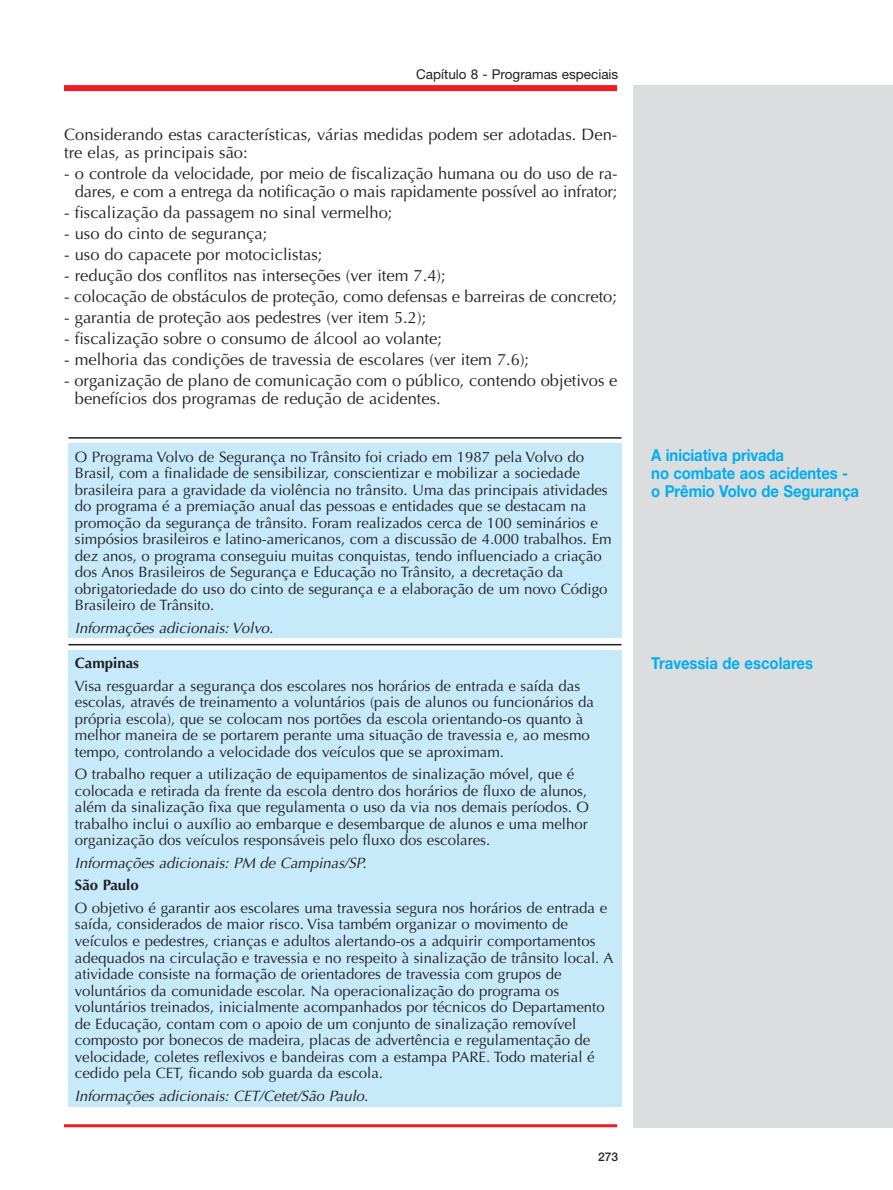
<style>
.page{position:relative;width:893px;height:1190px;background:#fff}
.page>*{position:absolute;margin:0;border:0;box-sizing:border-box;transform-origin:0 0}
.t1{font:16.5px/18px "Optima";color:#231f20}
.t2{font:700 16.5px/18px "Helvetica Neue";letter-spacing:-.005em;color:#00aeef;scale:.9 1}
.t3{font:15px/16.5px "Optima";color:#231f20}
.t4{font:italic 15px "Optima";color:#231f20}
.t5{font:700 15px "Optima";color:#231f20}
.t6{font:13.5px "Helvetica Neue";color:#231f20}
.t7{font:500 12px "Helvetica Neue";color:#231f20}
</style>
<div class="page">
<div style="left:64px;top:85px;width:553px;height:6px;background:#ee1d23"></div>
<hr style="left:64px;top:1124px;width:553px;height:3px;background:#ee1d23">
<div style="left:633px;top:85px;width:259px;height:1042px;background:#dcdddf"></div>
<div style="left:68px;top:443px;width:553px;height:195px;background:#c6eafa"></div>
<hr style="left:68px;top:437px;width:553px;height:1px;background:#231f20">
<div style="left:68px;top:650px;width:553px;height:456px;background:#c6eafa"></div>
<hr style="left:68px;top:644px;width:553px;height:1px;background:#231f20">
<p class="t6" style="left:416px;top:69px;width:204px">Capítulo 8 - Programas especiais</p>
<p class="t1" style="left:64px;top:129px;width:554px">Considerando estas características, várias medidas podem ser adotadas. Den&shy;tre elas, as principais são:</p>
<p class="t1" style="left:64px;top:168px;width:555px;text-align:right">- o controle da velocidade, por meio de fiscalização humana ou do uso de ra&shy;dares, e com a entrega da notificação o mais rapidamente possível ao infrator;</p>
<p class="t1" style="left:64px;top:207px;width:330px">- fiscalização da passagem no sinal vermelho;</p>
<p class="t1" style="left:64px;top:228px;width:204px">- uso do cinto de segurança;</p>
<p class="t1" style="left:64px;top:249px;width:260px">- uso do capacete por motociclistas;</p>
<p class="t1" style="left:64px;top:270px;width:383px">- redução dos conflitos nas interseções (ver item 7.4);</p>
<p class="t1" style="left:64px;top:291px;width:554px">- colocação de obstáculos de proteção, como defensas e barreiras de concreto;</p>
<p class="t1" style="left:64px;top:312px;width:363px">- garantia de proteção aos pedestres (ver item 5.2);</p>
<p class="t1" style="left:64px;top:333px;width:379px">- fiscalização sobre o consumo de álcool ao volante;</p>
<p class="t1" style="left:64px;top:354px;width:466px">- melhoria das condições de travessia de escolares (ver item 7.6);</p>
<p class="t1" style="left:75px;top:375px;width:544px;text-indent:-11px">- organização de plano de comunicação com o público, contendo objetivos e benefícios dos programas de redução de acidentes.</p>
<p class="t3" style="left:75px;top:451px;width:538px">O Programa Volvo de Segurança no Trânsito foi criado em 1987 pela Volvo do Brasil, com a finalidade de sensibilizar, conscientizar e mobilizar a sociedade brasileira para a gravidade da violência no trânsito. Uma das principais atividades do programa é a premiação anual das pessoas e entidades que se destacam na promoção da segurança de trânsito. Foram realizados cerca de 100 seminários e simpósios brasileiros e latino-americanos, com a discussão de 4.000 trabalhos. Em dez anos, o programa conseguiu muitas conquistas, tendo influenciado a criação dos Anos Brasileiros de Segurança e Educação no Trânsito, a decretação da obrigatoriedade do uso do cinto de segurança e a elaboração de um novo Código Brasileiro de Trânsito.</p>
<p class="t4" style="left:75px;top:622px;width:203px">Informações adicionais:Volvo.</p>
<p class="t5" style="left:75px;top:654px;width:66px">Campinas</p>
<p class="t3" style="left:75px;top:681px;width:520px">Visa resguardar a segurança dos escolares nos horários de entrada e saída das escolas, através de treinamento a voluntários (pais de alunos ou funcionários da própria escola), que se colocam nos portões da escola orientando-os quanto à melhor maneira de se portarem perante uma situação de travessia e, ao mesmo tempo, controlando a velocidade dos veículos que se aproximam.</p>
<p class="t3" style="left:75px;top:769px;width:515px">O trabalho requer a utilização de equipamentos de sinalização móvel, que é colocada e retirada da frente da escola dentro dos horários de fluxo de alunos, além da sinalização fixa que regulamenta o uso da via nos demais períodos. O trabalho inclui o auxílio ao embarque e desembarque de alunos e uma melhor organização dos veículos responsáveis pelo fluxo dos escolares.</p>
<p class="t4" style="left:75px;top:857px;width:296px">Informações adicionais: PM de Campinas/SP.</p>
<p class="t5" style="left:75px;top:876px;width:65px">São Paulo</p>
<p class="t3" style="left:75px;top:903px;width:540px">O objetivo é garantir aos escolares uma travessia segura nos horários de entrada e saída, considerados de maior risco. Visa também organizar o movimento de veículos e pedestres, crianças e adultos alertando-os a adquirir comportamentos adequados na circulação e travessia e no respeito à sinalização de trânsito local. A atividade consiste na formação de orientadores de travessia com grupos de voluntários da comunidade escolar. Na operacionalização do programa os voluntários treinados, inicialmente acompanhados por técnicos do Departamento de Educação, contam com o apoio de um conjunto de sinalização removível composto por bonecos de madeira, placas de advertência e regulamentação de velocidade, coletes reflexivos e bandeiras com a estampa PARE. Todo material é cedido pela CET, ficando sob guarda da escola.</p>
<p class="t4" style="left:75px;top:1090px;width:298px">Informações adicionais: CET/Cetet/São Paulo.</p>
<p class="t7" style="left:598px;top:1152px;width:22px">273</p>
<p class="t2" style="left:651px;top:448px;width:232px">A iniciativa privada<br>no combate aos acidentes - o Prêmio Volvo de Segurança</p>
<p class="t2" style="left:651px;top:656px;width:181px">Travessia de escolares</p>
</div>
